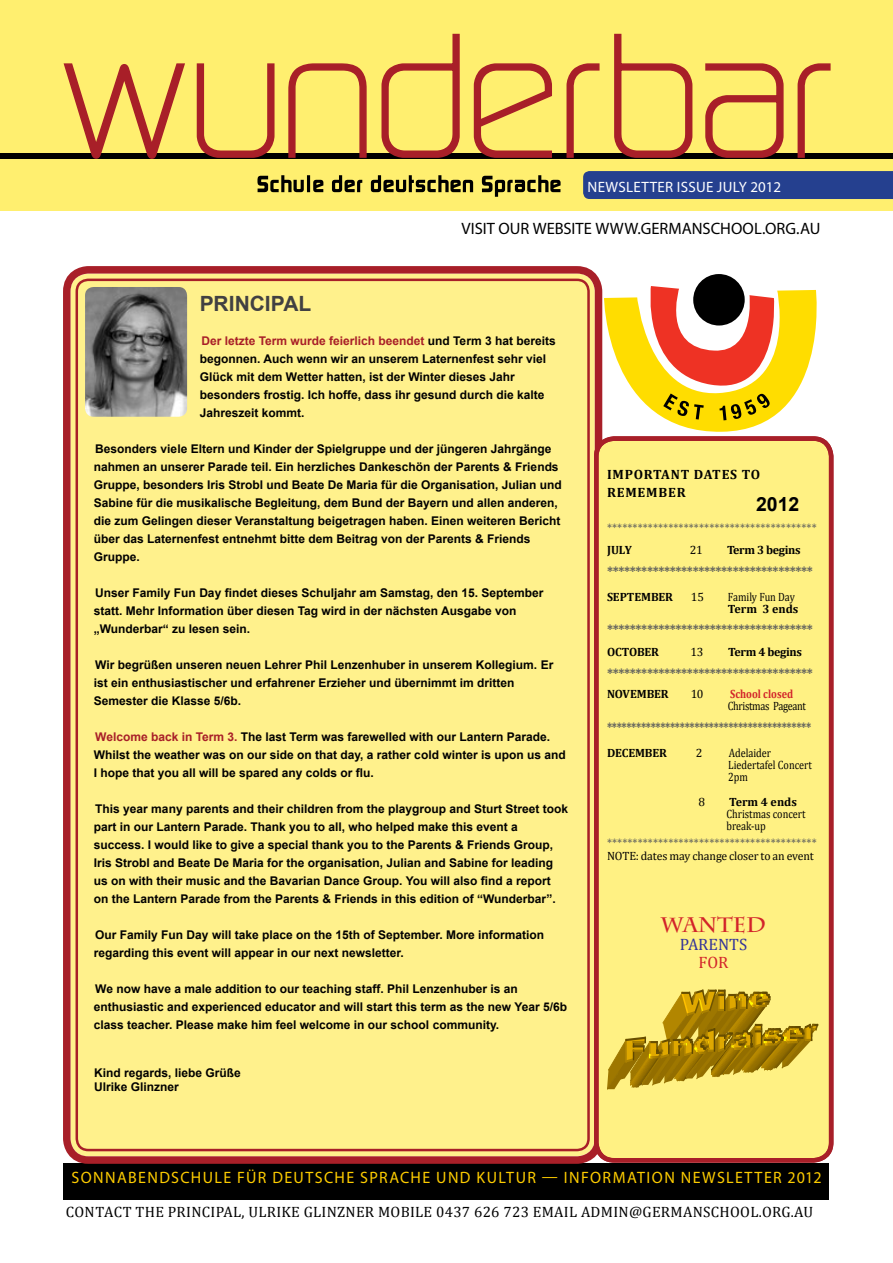
<style>
.page{position:relative;width:893px;height:1263px;background:#fff}
.page>*{position:absolute;margin:0;border:0;box-sizing:border-box;transform-origin:0 0}
.t1{font:700 21px "Arial";color:#414042}
.t2{font:700 21px "Charlemagne Std";color:#d2232a}
.t3{font:700 19.5px "Arial";color:#000}
.t4{font:16.5px "Myriad Pro";letter-spacing:.085em;color:#fdcc00}
.t5{font:16.5px "Myriad Pro";letter-spacing:.005em;color:#000}
.t6{font:16.5px "Cambria";color:#339}
.t7{font:16.5px "Cambria";color:#d2232a}
.t8{font:15px "Cambria";letter-spacing:.02em;color:#000}
.t9{font:15px "Myriad Pro";letter-spacing:.02em;color:#fff}
.t10{font:700 13.5px "Cambria";color:#58595b}
.t11{font:700 13.5px "Cambria";color:#58595b;scale:.85 1}
.t12{font:700 13.5px/18px "Cambria";letter-spacing:.06em;color:#000}
.t13{font:700 12px/18px "Arial";color:#000}
.t14{font:12px "Cambria";color:#58595b}
.t15{font:700 12px "Cambria";color:#000}
.t16{font:12px/12px "Cambria";color:#000;scale:.85 1}
.t17{font:12px "Cambria";color:#000}
.t18{font:12px "Cambria";letter-spacing:-.03em;color:#000;scale:.85 1}
.t19{font:700 12px "Cambria";color:#d2232a;scale:.85 1}
.s1{color:#a81f28}
</style>
<div class="page">
<div style="left:64px;top:1163px;width:765px;height:36px;background:#000"></div>
<div style="left:693px;top:274px;width:52px;height:52px;background:#000;border-radius:50%"></div>
<svg style="left:604px;top:286px;width:213px;height:146px"></svg>
<div style="left:0;top:0;width:893px;height:211px;background:#ffef6f"></div>
<div style="left:0;top:153px;width:893px;height:6px;background:#000"></div>
<svg style="left:63px;top:33px;width:768px;height:126px"></svg>
<svg style="left:257px;top:175px;width:304px;height:22px"></svg>
<div style="left:583px;top:171px;width:310px;height:28px;background:#25408f"></div>
<div style="left:71px;top:274px;width:524px;height:882px;background:#fff18c;border-radius:18px"></div>
<div style="left:63px;top:266px;width:539px;height:898px;border:8px solid #a81f28;border-radius:22px"></div>
<div style="left:76px;top:279px;width:514px;height:872px;border:3px solid #a81f28;border-radius:12px"></div>
<img style="left:85px;top:287px;width:102px;height:130px">
<div style="left:596px;top:439px;width:235px;height:721px;background:#fff183;border-radius:18px"></div>
<svg style="left:607px;top:989px;width:212px;height:101px"></svg>
<div style="left:594px;top:436px;width:239px;height:726px;border:2px solid #a81f28;border-radius:19px"></div>
<div style="left:598px;top:440px;width:232px;height:719px;border:1px solid #a81f28;border-radius:16px"></div>
<p class="t9" style="left:587px;top:178px;width:195px">NEWSLETTER ISSUE JULY 2012</p>
<h3 class="t5" style="left:462px;top:218px;width:360px">VISIT OUR WEBSITE WWW.GERMANSCHOOL.ORG.AU</h3>
<h1 class="t1" style="left:200px;top:289px;width:113px">PRINCIPAL</h1>
<p class="t13" style="left:200px;top:332px;width:357px"><span class="s1">Der letzte Term wurde feierlich beendet</span> und Term 3 hat bereits begonnen. Auch wenn wir an unserem Laternenfest sehr viel Glück mit dem Wetter hatten, ist der Winter dieses Jahr besonders frostig. Ich hoffe, dass ihr gesund durch die kalte Jahreszeit kommt.</p>
<p class="t13" style="left:94px;top:440px;width:470px">Besonders viele Eltern und Kinder der Spielgruppe und der jüngeren Jahrgänge nahmen an unserer Parade teil. Ein herzliches Dankeschön der Parents &amp; Friends Gruppe, besonders Iris Strobl und Beate De Maria für die Organisation, Julian und Sabine für die musikalische Begleitung, dem Bund der Bayern und allen anderen, die zum Gelingen dieser Veranstaltung beigetragen haben. Einen weiteren Bericht über das Laternenfest entnehmt bitte dem Beitrag von der Parents &amp; Friends Gruppe.</p>
<p class="t13" style="left:94px;top:584px;width:451px">Unser Family Fun Day findet dieses Schuljahr am Samstag, den 15. September statt. Mehr Information über diesen Tag wird in der nächsten Ausgabe von „Wunderbar“ zu lesen sein.</p>
<p class="t13" style="left:94px;top:656px;width:461px">Wir begrüßen unseren neuen Lehrer Phil Lenzenhuber in unserem Kollegium. Er ist ein enthusiastischer und erfahrener Erzieher und übernimmt im dritten<br>Semester die Klasse 5/6b.</p>
<p class="t13" style="left:94px;top:728px;width:473px"><span class="s1">Welcome back in Term 3.</span> The last Term was farewelled with our Lantern Parade.<br>Whilst the weather was on our side on that day, a rather cold winter is upon us and<br>I hope that you all will be spared any colds or flu.</p>
<p class="t13" style="left:94px;top:800px;width:476px">This year many parents and their children from the playgroup and Sturt Street took part in our Lantern Parade. Thank you to all, who helped make this event a success. I would like to give a special thank you to the Parents &amp; Friends Group, Iris Strobl and Beate De Maria for the organisation, Julian and Sabine for leading us on with their music and the Bavarian Dance Group. You will also find a report on the Lantern Parade from the Parents &amp; Friends in this edition of “Wunderbar”.</p>
<p class="t13" style="left:94px;top:926px;width:452px">Our Family Fun Day will take place on the 15th of September. More information regarding this event will appear in our next newsletter.</p>
<p class="t13" style="left:94px;top:980px;width:475px">We now have a male addition to our teaching staff. Phil Lenzenhuber is an enthusiastic and experienced educator and will start this term as the new Year 5/6b class teacher. Please make him feel welcome in our school community.</p>
<p class="t13" style="left:94px;top:1065px;width:148px;line-height:14.4px">Kind regards, liebe Grüße<br>Ulrike Glinzner</p>
<p class="t12" style="left:607px;top:465px;width:155px">important dates to remember</p>
<h2 class="t3" style="left:756px;top:491px;width:45px">2012</h2>
<p class="t14" style="left:607px;top:521px;width:211px">*****************************************</p>
<p class="t15" style="left:607px;top:543px;width:26px">JULY</p>
<p class="t17" style="left:690px;top:543px;width:14px">21</p>
<p class="t15" style="left:727px;top:543px;width:75px">Term 3 begins</p>
<p class="t10" style="left:607px;top:563px;width:207px">************************************</p>
<p class="t15" style="left:607px;top:589px;width:9px">SEPTEMBER</p>
<p class="t17" style="left:691px;top:589px;width:15px">15</p>
<p class="t16" style="left:728px;top:590px;width:80px">Family Fun Day</p>
<p class="t15" style="left:728px;top:601px;width:72px">Term 3 ends</p>
<p class="t10" style="left:607px;top:621px;width:207px">************************************</p>
<p class="t15" style="left:607px;top:645px;width:24px">OCTOBER</p>
<p class="t17" style="left:691px;top:645px;width:14px">13</p>
<p class="t15" style="left:728px;top:645px;width:75px">Term 4 begins</p>
<p class="t10" style="left:607px;top:665px;width:207px">************************************</p>
<p class="t15" style="left:607px;top:687px;width:32px">NOVEMBER</p>
<p class="t17" style="left:691px;top:687px;width:14px">10</p>
<p class="t19" style="left:730px;top:687px;width:76px">School closed</p>
<p class="t18" style="left:728px;top:699px;width:93px">Christmas Pageant</p>
<p class="t11" style="left:607px;top:719px;width:242px">******************************************</p>
<p class="t15" style="left:607px;top:745px;width:30px">DECEMBER</p>
<p class="t17" style="left:696px;top:746px;width:8px">2</p>
<p class="t16" style="left:728px;top:747px;width:100px">Adelaider<br>Liedertafel Concert<br>2pm</p>
<p class="t17" style="left:699px;top:794px;width:8px">8</p>
<p class="t15" style="left:729px;top:794px;width:69px">Term 4 ends</p>
<p class="t16" style="left:726px;top:807px;width:95px">Christmas concert break-up</p>
<p class="t14" style="left:607px;top:836px;width:211px">*****************************************</p>
<p class="t17" style="left:607px;top:849px;width:208px">note: dates may change closer to an event</p>
<h1 class="t2" style="left:661px;top:912px;width:106px">WANTED</h1>
<h3 class="t6" style="left:680px;top:934px;width:19px">PARENTS</h3>
<h3 class="t7" style="left:699px;top:952px;width:31px">FOR</h3>
<h3 class="t4" style="left:72px;top:1167px;width:751px">SONNABENDSCHULE FÜR DEUTSCHE SPRACHE UND KULTUR — INFORMATION NEWSLETTER 2012</h3>
<p class="t8" style="left:66px;top:1203px;width:545px">contact The Principal, Ulrike Glinzner mobile 0437 626 723 email ADMIN</p>
<p class="t8" style="left:629px;top:1203px;width:184px">@Germanschool.org.au</p>
</div>
